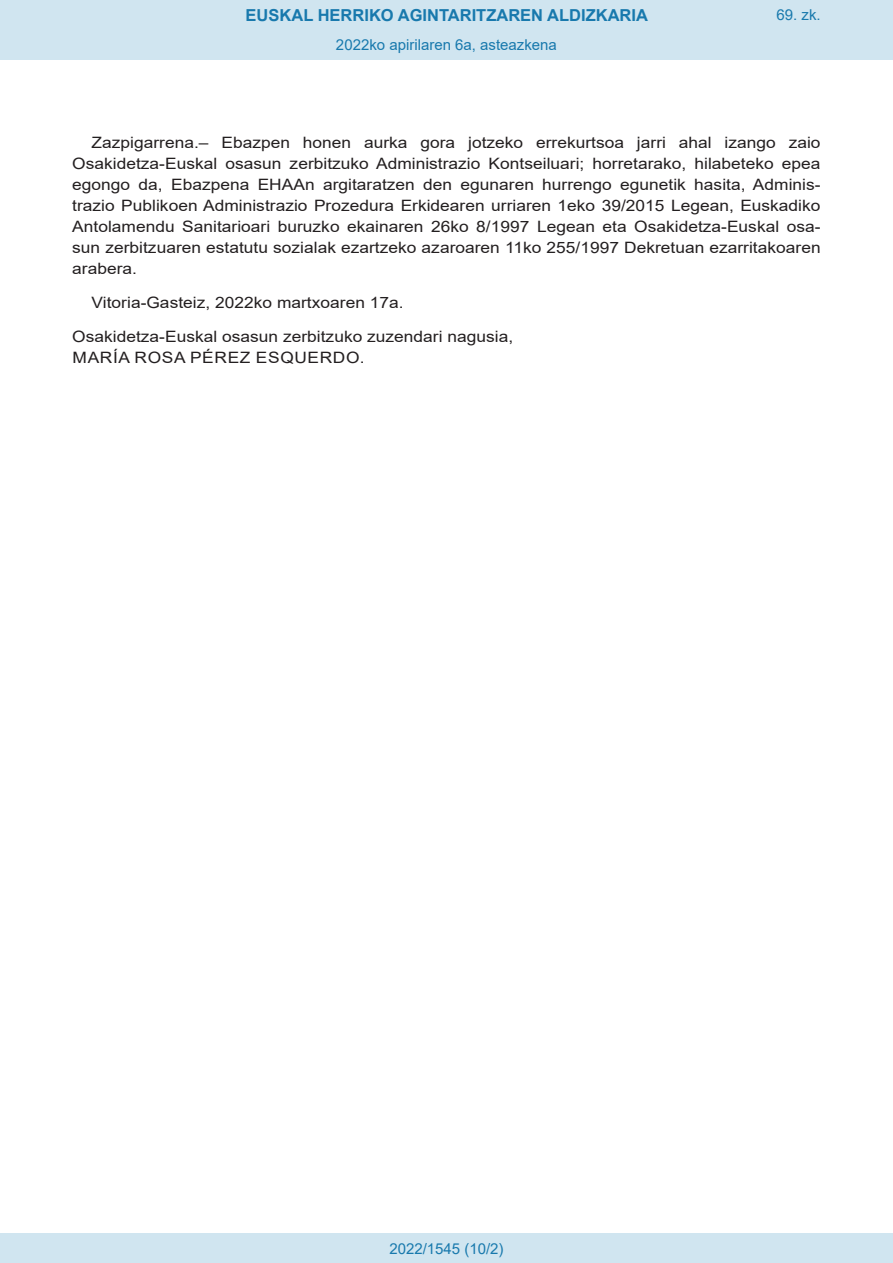
<style>
.page{position:relative;width:893px;height:1263px;background:#fff}
.page>*{position:absolute;margin:0;border:0;box-sizing:border-box;transform-origin:0 0}
.t1{font:700 16.5px "Arial";color:#1879ad}
.BOPVDetalle{font:15.6px/21px "Arial";color:#231f20;text-align:justify;scale:1.11 1}
.BOPVFirmaPuesto{font:15.6px "Arial";color:#231f20;scale:1.11 1}
.BOPVFirmaLugFec{font:15.6px "Arial";color:#231f20;scale:1.11 1}
.BOPVFirmaNombre{font:15.6px "Arial";letter-spacing:.035em;color:#231f20;scale:1.11 1}
.Paginacion_Centro{font:15px "Arial";color:#1879ad}
</style>
<div class="page">
<div style="left:0;top:0;width:893px;height:60px;background:#d0e5f0"></div>
<div style="left:0;top:1233px;width:893px;height:30px;background:#d0e5f0"></div>
<p class="t1" style="left:246px;top:3px;width:404px">EUSKAL HERRIKO AGINTARITZAREN ALDIZKARIA</p>
<p class="Paginacion_Centro" style="left:336px;top:35px;width:222px">2022ko apirilaren 6a, asteazkena</p>
<p class="Paginacion_Centro" style="left:776px;top:5px;width:46px">69. zk.</p>
<p class="BOPVDetalle" style="left:72px;top:132px;width:676px;text-indent:19px">Zazpigarrena.– Ebazpen honen aurka gora jotzeko errekurtsoa jarri ahal izango zaio Osakidetza-Euskal osasun zerbitzuko Administrazio Kontseiluari; horretarako, hilabeteko epea egongo da, Ebazpena EHAAn argitaratzen den egunaren hurrengo egunetik hasita, Adminis&shy;trazio Publikoen Administrazio Prozedura Erkidearen urriaren 1eko 39/2015 Legean, Euskadiko Antolamendu Sanitarioari buruzko ekainaren 26ko 8/1997 Legean eta Osakidetza-Euskal osa&shy;sun zerbitzuaren estatutu sozialak ezartzeko azaroaren 11ko 255/1997 Dekretuan ezarritakoaren arabera.</p>
<p class="BOPVFirmaLugFec" style="left:92px;top:292px;width:283px">Vitoria-Gasteiz, 2022ko martxoaren 17a.</p>
<p class="BOPVFirmaPuesto" style="left:72px;top:325px;width:399px">Osakidetza-Euskal osasun zerbitzuko zuzendari nagusia,</p>
<p class="BOPVFirmaNombre" style="left:73px;top:346px;width:265px">MARÍA ROSA PÉREZ ESQUERDO.</p>
<p class="Paginacion_Centro" style="left:389px;top:1238px;width:116px">2022/1545 (10/2)</p>
</div>
